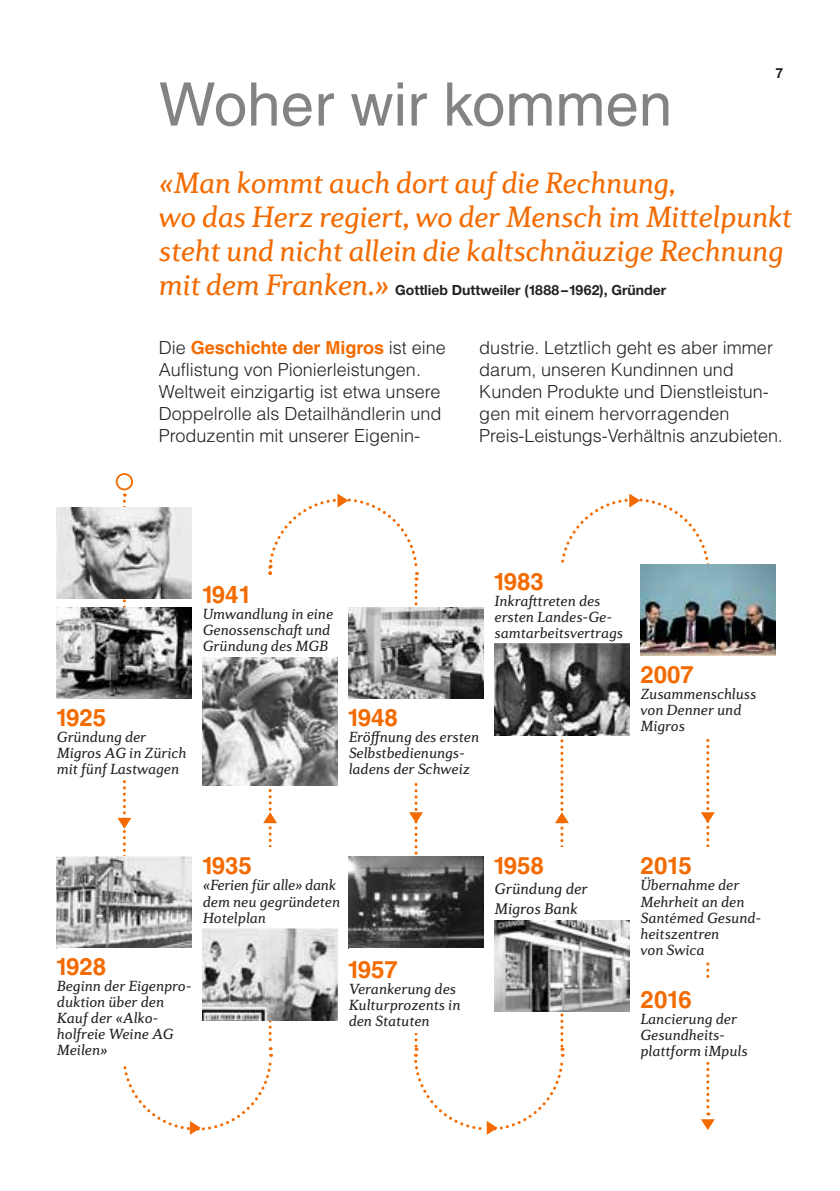
<style>
.page{position:relative;width:840px;height:1191px;background:#fff}
.page>*{position:absolute;margin:0;border:0;box-sizing:border-box;transform-origin:0 0}
.t1{font:60px "Helvetica";color:#848384}
.t2{font:italic 30px/34px "Diverda Serif LT Std";letter-spacing:-.01em;color:#f36b00}
.t3{font:700 24px "Helvetica";color:#f36b00}
.t4{font:300 18px/22px "Helvetica";color:#232223}
.t5{font:italic 15.6px/20px "Diverda Serif LT Std";color:#232223}
.t6{font:italic 15px/16px "Diverda Serif LT Std";color:#232223}
.t7{font:700 14px "Helvetica Neue LT Std";color:#232223}
.s1{font-family:"Diverda Serif LT Std";font-weight:400;font-style:italic;font-size:30px;color:#f36b00}
.s2{font-weight:700;color:#f36b00}
</style>
<div class="page">
<img style="left:57px;top:607px;width:60px;height:92px">
<img style="left:57px;top:856px;width:60px;height:92px">
<div style="left:116px;top:473px;width:17px;height:17px;border:2px solid #f36b00;border-radius:50%"></div>
<img style="left:57px;top:507px;width:60px;height:92px">
<img style="left:714px;top:564px;width:60px;height:92px">
<svg style="left:117px;top:493px;width:597px;height:641px"></svg>
<div style="left:640px;top:847px;width:142px;height:113px;background:#fff"></div>
<h1 class="t1" style="left:159px;top:70px;width:514px">Woher wir kommen</h1>
<p class="t7" style="left:775px;top:64px;width:9px">7</p>
<h2 class="t2" style="left:159px;top:165px;width:634px">«Man kommt auch dort auf die Rechnung,<br>wo das Herz regiert, wo der Mensch im Mittelpunkt steht und nicht allein die kaltschnäuzige Rechnung</h2>
<p class="t7" style="left:159px;top:281px;width:508px"><span class="s1">mit dem Franken.»</span> Gottlieb Duttweiler (1888–1962), Gründer</p>
<p class="t4" style="left:159px;top:336px;width:288px">Die <span class="s2">Geschichte der Migros</span> ist eine Auflistung von Pionierleistungen.<br>Weltweit einzigartig ist etwa unsere Doppelrolle als Detailhändlerin und Produzentin mit unserer Eigenin-</p>
<p class="t4" style="left:479px;top:336px;width:305px">dustrie. Letztlich geht es aber immer darum, unseren Kundinnen und Kunden Produkte und Dienstleistun&shy;gen mit einem hervorragenden Preis-Leistungs-Verhältnis anzubieten.</p>
<h3 class="t3" style="left:201px;top:579px;width:52px">1941</h3>
<p class="t6" style="left:203px;top:605px;width:132px">Umwandlung in eine<br>Genossenschaft und<br>Gründung des MGB</p>
<h3 class="t3" style="left:493px;top:567px;width:52px">1983</h3>
<p class="t6" style="left:494px;top:592px;width:130px">Inkrafttreten des ersten Landes-Ge&shy;samtarbeitsvertrags</p>
<h3 class="t3" style="left:55px;top:703px;width:52px">1925</h3>
<p class="t6" style="left:57px;top:728px;width:131px">Gründung der<br>Migros AG in Zürich mit fünf Lastwagen</p>
<h3 class="t3" style="left:347px;top:703px;width:52px">1948</h3>
<p class="t6" style="left:348px;top:728px;width:132px">Eröffnung des ersten<br>Selbstbedienungs&shy;ladens der Schweiz</p>
<h3 class="t3" style="left:640px;top:660px;width:55px">2007</h3>
<p class="t6" style="left:640px;top:686px;width:117px">Zusammenschluss von Denner und<br>Migros</p>
<h3 class="t3" style="left:55px;top:952px;width:52px">1928</h3>
<p class="t6" style="left:57px;top:978px;width:136px">Beginn der Eigenpro&shy;duktion über den<br>Kauf der «Alko&shy;holfreie Weine AG<br>Meilen»</p>
<h3 class="t3" style="left:201px;top:851px;width:52px">1935</h3>
<p class="t6" style="left:203px;top:877px;width:139px">«Ferien für alle» dank dem neu gegründeten<br>Hotelplan</p>
<h3 class="t3" style="left:493px;top:851px;width:52px">1958</h3>
<p class="t5" style="left:494px;top:878px;width:95px">Gründung der<br>Migros Bank</p>
<h3 class="t3" style="left:640px;top:851px;width:53px">2015</h3>
<p class="t6" style="left:640px;top:877px;width:122px">Übernahme der<br>Mehrheit an den<br>Santémed Gesund&shy;heitszentren<br>von Swica</p>
<h3 class="t3" style="left:347px;top:955px;width:52px">1957</h3>
<p class="t6" style="left:348px;top:980px;width:113px">Verankerung des<br>Kulturprozents in den Statuten</p>
<h3 class="t3" style="left:640px;top:985px;width:53px">2016</h3>
<p class="t6" style="left:640px;top:1010px;width:108px">Lancierung der<br>Gesundheits-- plattform iMpuls</p>
</div>
